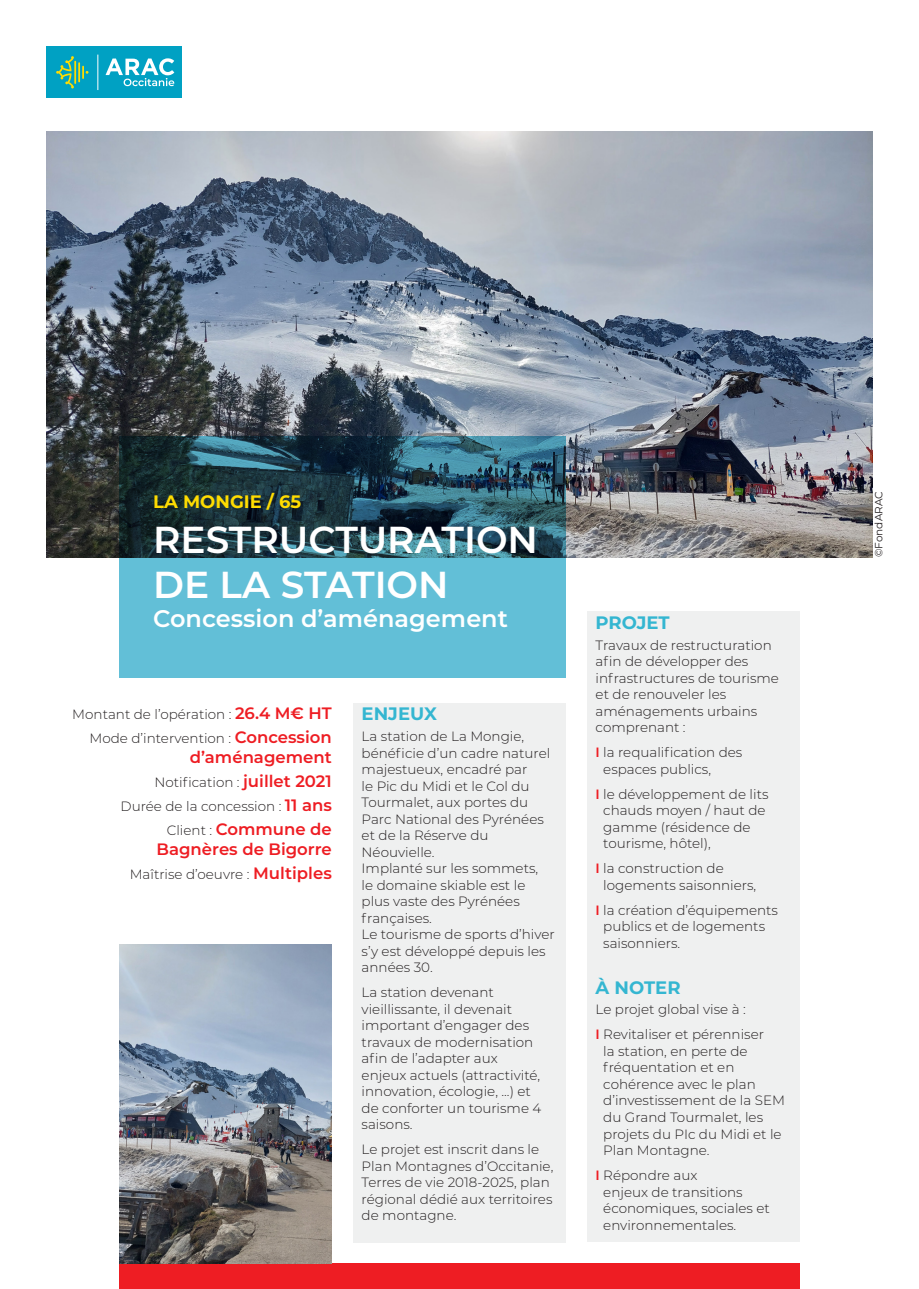
<style>
.page{position:relative;width:919px;height:1289px;background:#fff}
.page>*{position:absolute;margin:0;border:0;box-sizing:border-box;transform-origin:0 0}
.Ref-Descriptif{font:600 37.5px/45px "Montserrat";color:#fff}
.Ref-Descriptif-2{font:600 24px "Montserrat";color:#fff}
.Titre{font:700 18px "Montserrat";color:#34b6d1}
.Ref-Lieu{font:700 18px "Montserrat";color:#ffdc01}
.t1{font:600 16.5px/19.8px "Montserrat";color:#ee1d23;text-align:right}
.Texte{font:300 13.5px/16.5px "Montserrat";color:#231f20}
.Texte-2{font:10.5px "Montserrat";color:#231f20}
.s1{font-weight:600;font-size:16.5px;color:#ee1d23}
.s2{font-weight:300;font-size:13.5px;color:#231f20}
.s3{font-weight:600;color:#ee1d23}
</style>
<div class="page">
<img style="left:47px;top:132px;width:825px;height:425px">
<svg style="left:119px;top:436px;width:447px;height:242px;background:#428295"></svg>
<div style="left:353px;top:703px;width:213px;height:539px;background:#eff0f0"></div>
<div style="left:587px;top:611px;width:212px;height:631px;background:#eff0f0"></div>
<div style="left:119px;top:1263px;width:680px;height:25px;background:#ee1d23"></div>
<img style="left:119px;top:944px;width:213px;height:319px">
<div style="left:47px;top:47px;width:135px;height:51px;background:#00a1c3"></div>
<hr style="left:74px;top:61px;width:2px;height:23px;background:#ffdc01">
<hr style="left:78px;top:62px;width:2px;height:20px;background:#ffdc01">
<svg style="left:82px;top:66px;width:6px;height:13px"></svg>
<svg style="left:56px;top:56px;width:18px;height:32px"></svg>
<svg style="left:105px;top:58px;width:69px;height:28px"></svg>
<hr style="left:98px;top:55px;width:1px;height:35px;background:#fff">
<p class="Ref-Lieu" style="left:153px;top:489px;width:150px">LA MONGIE / 65</p>
<p class="Ref-Descriptif" style="left:153px;top:516px;width:386px">RESTRUCTURATION<br>DE LA STATION</p>
<p class="Ref-Descriptif-2" style="left:153px;top:601px;width:356px">Concession d’aménagement</p>
<p class="Texte" style="left:72px;top:705px;width:261px">Montant de l’opération : <span class="s1">26.4 M€ HT</span></p>
<p class="Texte" style="left:89px;top:729px;width:244px">Mode d’intervention : <span class="s1">Concession</span></p>
<p class="t1" style="left:190px;top:746px;width:144px">d’aménagement</p>
<p class="Texte" style="left:154px;top:773px;width:179px">Notification : <span class="s1">juillet 2021</span></p>
<p class="Texte" style="left:121px;top:797px;width:213px">Durée de la concession : <span class="s1">11 ans</span></p>
<p class="t1" style="left:156px;top:818px;width:177px"><span class="s2">Client :</span> Commune de<br>Bagnères de Bigorre</p>
<p class="Texte" style="left:130px;top:865px;width:204px">Maîtrise d’oeuvre : <span class="s1">Multiples</span></p>
<p class="Titre" style="left:361px;top:701px;width:77px">ENJEUX</p>
<p class="Texte" style="left:361px;top:727px;width:195px">La station de La Mongie, bénéficie d’un cadre naturel majestueux, encadré par<br>le Pic du Midi et le Col du<br>Tourmalet, aux portes du<br>Parc National des Pyrénées et de la Réserve du<br>Néouvielle.<br>Implanté sur les sommets,<br>le domaine skiable est le plus vaste des Pyrénées françaises.<br>Le tourisme de sports d’hiver s’y est développé depuis les années 30.</p>
<p class="Texte" style="left:361px;top:983px;width:181px">La station devenant vieillissante, il devenait important d’engager des travaux de modernisation afin de l’adapter aux enjeux actuels (attractivité, innovation, écologie, ...) et de conforter un tourisme 4 saisons.</p>
<p class="Texte" style="left:361px;top:1140px;width:193px">Le projet est inscrit dans le<br>Plan Montagnes d’Occitanie,<br>Terres de vie 2018-2025, plan régional dédié aux territoires de montagne.</p>
<p class="Titre" style="left:595px;top:609px;width:76px">PROJET</p>
<p class="Texte" style="left:595px;top:636px;width:185px">Travaux de restructuration afin de développer des infrastructures de tourisme et de renouveler les aménagements urbains comprenant :</p>
<p class="Texte" style="left:603px;top:743px;width:140px;text-indent:-8px"><span class="s3">I</span> la requalification des espaces publics,</p>
<p class="Texte" style="left:603px;top:785px;width:167px;text-indent:-8px"><span class="s3">I</span> le développement de lits chauds moyen / haut de gamme (résidence de tourisme, hôtel),</p>
<p class="Texte" style="left:603px;top:859px;width:154px;text-indent:-8px"><span class="s3">I</span> la construction de logements saisonniers,</p>
<p class="Texte" style="left:603px;top:901px;width:176px;text-indent:-8px"><span class="s3">I</span> la création d’équipements publics et de logements saisonniers.</p>
<p class="Titre" style="left:595px;top:974px;width:86px">À NOTER</p>
<p class="Texte" style="left:595px;top:1000px;width:152px">Le projet global vise à :</p>
<p class="Texte" style="left:603px;top:1025px;width:183px;text-indent:-8px"><span class="s3">I</span> Revitaliser et pérenniser<br>la station, en perte de fréquentation et en cohérence avec le plan d’investissement de la SEM du Grand Tourmalet, les projets du PIc du Midi et le<br>Plan Montagne.</p>
<p class="Texte" style="left:603px;top:1166px;width:168px;text-indent:-8px"><span class="s3">I</span> Répondre aux<br>enjeux de transitions économiques, sociales et environnementales.</p>
<p class="Texte-2" style="left:871px;top:557px;width:67px;rotate:-90deg">©FondARAC</p>
</div>
